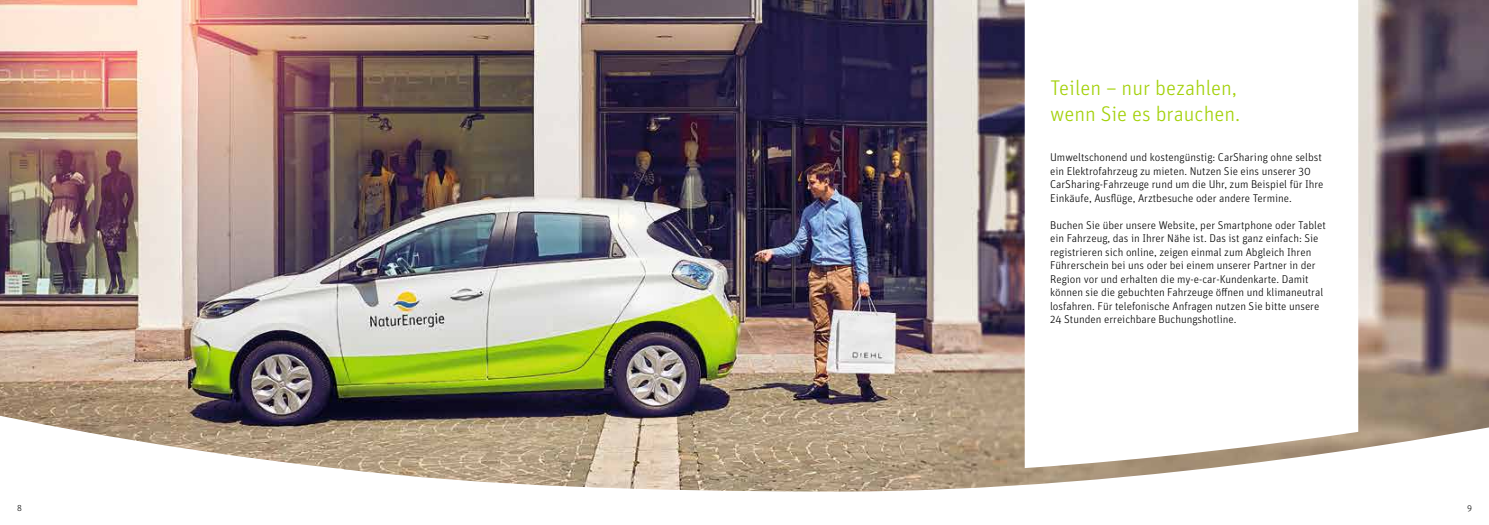
<style>
.page{position:relative;width:1489px;height:525px;background:#fff}
.page>*{position:absolute;margin:0;border:0;box-sizing:border-box;transform-origin:0 0}
.t1{font:300 21.25px/25.5px "Unit OT";color:#a3d109}
.t2{font:300 11.25px/13.5px "Unit OT";color:#000}
.t3{font:300 8.88px "Unit OT";color:#000}
.t4{font:300 8.75px "Unit OT";color:#000}
</style>
<div class="page">
<img style="left:0;top:0;width:1488px;height:135px">
<img style="left:0;top:135px;width:1488px;height:357px">
<svg style="left:1024px;top:0;width:334px;height:468px"></svg>
<h1 class="t1" style="left:1050px;top:75px;width:191px">Teilen – nur bezahlen, wenn Sie es brauchen.</h1>
<p class="t2" style="left:1050px;top:150px;width:275px">Umweltschonend und kostengünstig: CarSharing ohne selbst ein Elektrofahrzeug zu mieten. Nutzen Sie eins unserer 30<br>CarSharing-Fahrzeuge rund um die Uhr, zum Beispiel für Ihre Einkäufe, Ausflüge, Arztbesuche oder andere Termine.</p>
<p class="t2" style="left:1050px;top:218px;width:277px">Buchen Sie über unsere Website, per Smartphone oder Tablet ein Fahrzeug, das in Ihrer Nähe ist. Das ist ganz einfach: Sie registrieren sich online, zeigen einmal zum Abgleich Ihren Führerschein bei uns oder bei einem unserer Partner in der Region vor und erhalten die my-e-car-Kundenkarte. Damit können sie die gebuchten Fahrzeuge öffnen und klimaneutral losfahren. Für telefonische Anfragen nutzen Sie bitte unsere 24 Stunden erreichbare Buchungshotline.</p>
<p class="t4" style="left:17px;top:502px;width:6px">8</p>
<p class="t3" style="left:1466px;top:502px;width:6px">9</p>
</div>
